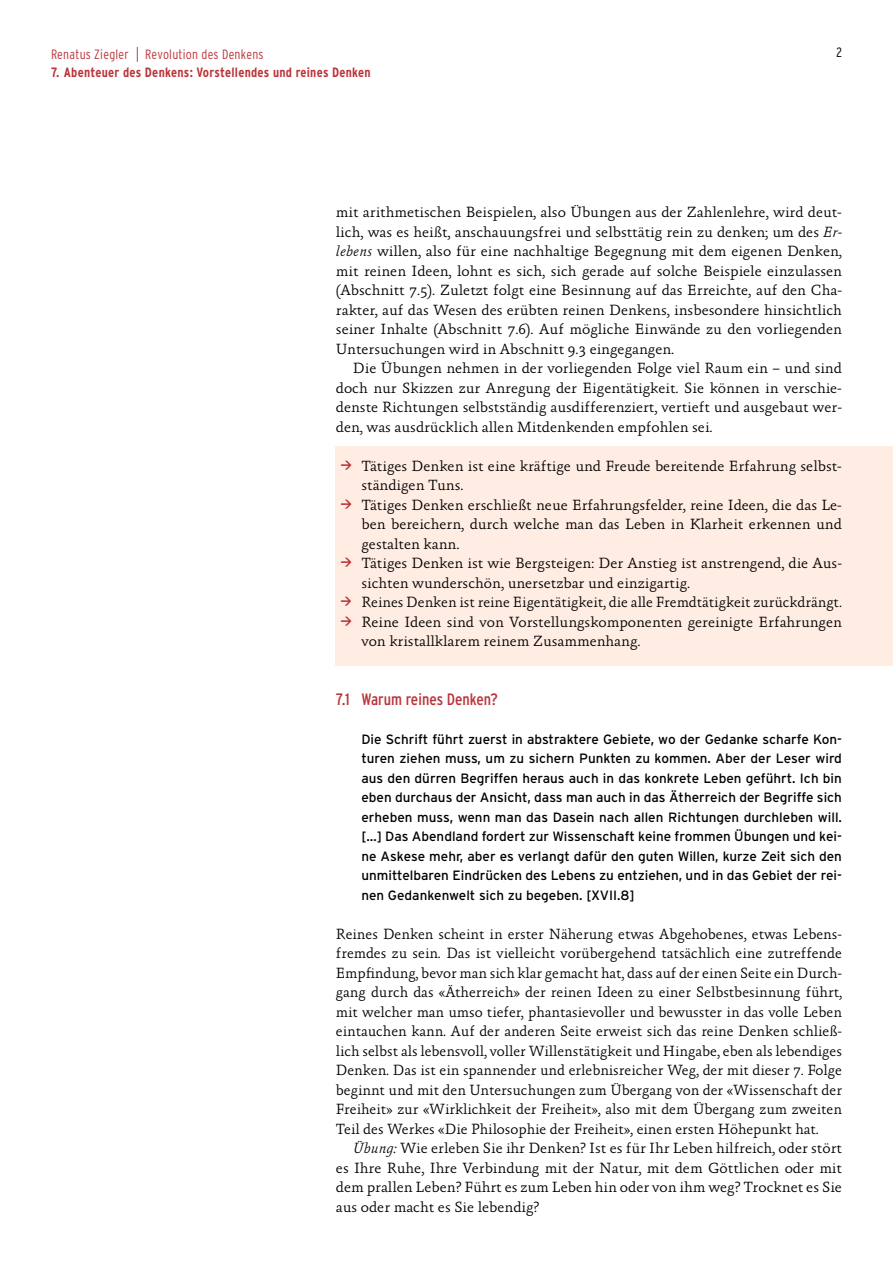
<style>
.page{position:relative;width:893px;height:1263px;background:#fff}
.page>*{position:absolute;margin:0;border:0;box-sizing:border-box;transform-origin:0 0}
.t1{font:16.5px "Interstate Condensed";color:#bb3439}
.t2{font:300 15px/19.5px "Absara OT";color:#000;text-align:justify}
.t3{font:13.5px/19.5px "Interstate";color:#000;text-align:justify}
.t4{font:700 13.5px "Interstate Condensed";letter-spacing:.02em;color:#bb3439}
.t5{font:300 13.5px "Interstate Condensed";letter-spacing:.02em;color:#bb3439}
.t6{font:300 13.5px "Interstate Condensed";color:#000}
.s1{font-size:15px}
.s2{font-style:italic}
.s3{font-family:"Akko Pro";font-weight:400;font-size:19.5px;color:#bb3439}
</style>
<div class="page">
<div style="left:336px;top:446px;width:557px;height:220px;background:#ffede4"></div>
<p class="t5" style="left:51px;top:46px;width:214px">Renatus Ziegler <span class="s1">|</span> Revolution des Denkens</p>
<p class="t6" style="left:836px;top:45px;width:7px">2</p>
<p class="t4" style="left:51px;top:64px;width:321px">7. Abenteuer des Denkens: Vorstellendes und reines Denken</p>
<p class="t2" style="left:336px;top:203px;width:508px">mit arithmetischen Beispielen, also Übungen aus der Zahlenlehre, wird deut&shy;lich, was es heißt, anschauungsfrei und selbsttätig rein zu denken; um des <span class="s2">Er&shy;lebens</span> willen, also für eine nachhaltige Begegnung mit dem eigenen Denken, mit reinen Ideen, lohnt es sich, sich gerade auf solche Beispiele einzulassen (Abschnitt 7.5). Zuletzt folgt eine Besinnung auf das Erreichte, auf den Cha&shy;rakter, auf das Wesen des erübten reinen Denkens, insbesondere hinsichtlich seiner Inhalte (Abschnitt 7.6). Auf mögliche Einwände zu den vorliegenden Untersuchungen wird in Abschnitt 9.3 eingegangen.</p>
<p class="t2" style="left:336px;top:359px;width:508px;text-indent:17px">Die Übungen nehmen in der vorliegenden Folge viel Raum ein – und sind doch nur Skizzen zur Anregung der Eigentätigkeit. Sie können in verschie&shy;denste Richtungen selbstständig ausdifferenziert, vertieft und ausgebaut wer&shy;den, was ausdrücklich allen Mitdenkenden empfohlen sei.</p>
<p class="t2" style="left:361px;top:457px;width:482px;text-indent:-21px"><span class="s3">→</span> Tätiges Denken ist eine kräftige und Freude bereitende Erfahrung selbst&shy;ständigen Tuns.</p>
<p class="t2" style="left:361px;top:496px;width:482px;text-indent:-21px"><span class="s3">→</span> Tätiges Denken erschließt neue Erfahrungsfelder, reine Ideen, die das Le&shy;ben bereichern, durch welche man das Leben in Klarheit erkennen und gestalten kann.</p>
<p class="t2" style="left:361px;top:554px;width:482px;text-indent:-21px"><span class="s3">→</span> Tätiges Denken ist wie Bergsteigen: Der Anstieg ist anstrengend, die Aus&shy;sichten wunderschön, unersetzbar und einzigartig.</p>
<p class="t2" style="left:340px;top:593px;width:503px"><span class="s3">→</span> Reines Denken ist reine Eigentätigkeit, die alle Fremdtätigkeit zurückdrängt.</p>
<p class="t2" style="left:361px;top:613px;width:482px;text-indent:-21px"><span class="s3">→</span> Reine Ideen sind von Vorstellungskomponenten gereinigte Erfahrungen von kristallklarem reinem Zusammenhang.</p>
<p class="t1" style="left:336px;top:690px;width:163px">7.1 Warum reines Denken?</p>
<p class="t3" style="left:361px;top:729px;width:482px">Die Schrift führt zuerst in abstraktere Gebiete, wo der Gedanke scharfe Kon&shy;turen ziehen muss, um zu sichern Punkten zu kommen. Aber der Leser wird aus den dürren Begriffen heraus auch in das konkrete Leben geführt. Ich bin eben durchaus der Ansicht, dass man auch in das Ätherreich der Begriffe sich erheben muss, wenn man das Dasein nach allen Richtungen durchleben will. […] Das Abendland fordert zur Wissenschaft keine frommen Übungen und kei&shy;ne Askese mehr, aber es verlangt dafür den guten Willen, kurze Zeit sich den unmittelbaren Eindrücken des Lebens zu entziehen, und in das Gebiet der rei&shy;nen Gedankenwelt sich zu begeben. [XVII.8]</p>
<p class="t2" style="left:336px;top:925px;width:508px">Reines Denken scheint in erster Näherung etwas Abgehobenes, etwas Lebens&shy;fremdes zu sein. Das ist vielleicht vorübergehend tatsächlich eine zutreffende Empfindung, bevor man sich klar gemacht hat, dass auf der einen Seite ein Durch&shy;gang durch das «Ätherreich» der reinen Ideen zu einer Selbstbesinnung führt, mit welcher man umso tiefer, phantasievoller und bewusster in das volle Leben eintauchen kann. Auf der anderen Seite erweist sich das reine Denken schließ&shy;lich selbst als lebensvoll, voller Willenstätigkeit und Hingabe, eben als lebendiges Denken. Das ist ein spannender und erlebnisreicher Weg, der mit dieser 7. Folge beginnt und mit den Untersuchungen zum Übergang von der «Wissenschaft der Freiheit» zur «Wirklichkeit der Freiheit», also mit dem Übergang zum zweiten Teil des Werkes «Die Philosophie der Freiheit», einen ersten Höhepunkt hat.</p>
<p class="t2" style="left:336px;top:1139px;width:508px;text-indent:17px"><span class="s2">Übung:</span> Wie erleben Sie ihr Denken? Ist es für Ihr Leben hilfreich, oder stört es Ihre Ruhe, Ihre Verbindung mit der Natur, mit dem Göttlichen oder mit dem prallen Leben? Führt es zum Leben hin oder von ihm weg? Trocknet es Sie aus oder macht es Sie lebendig?</p>
</div>
